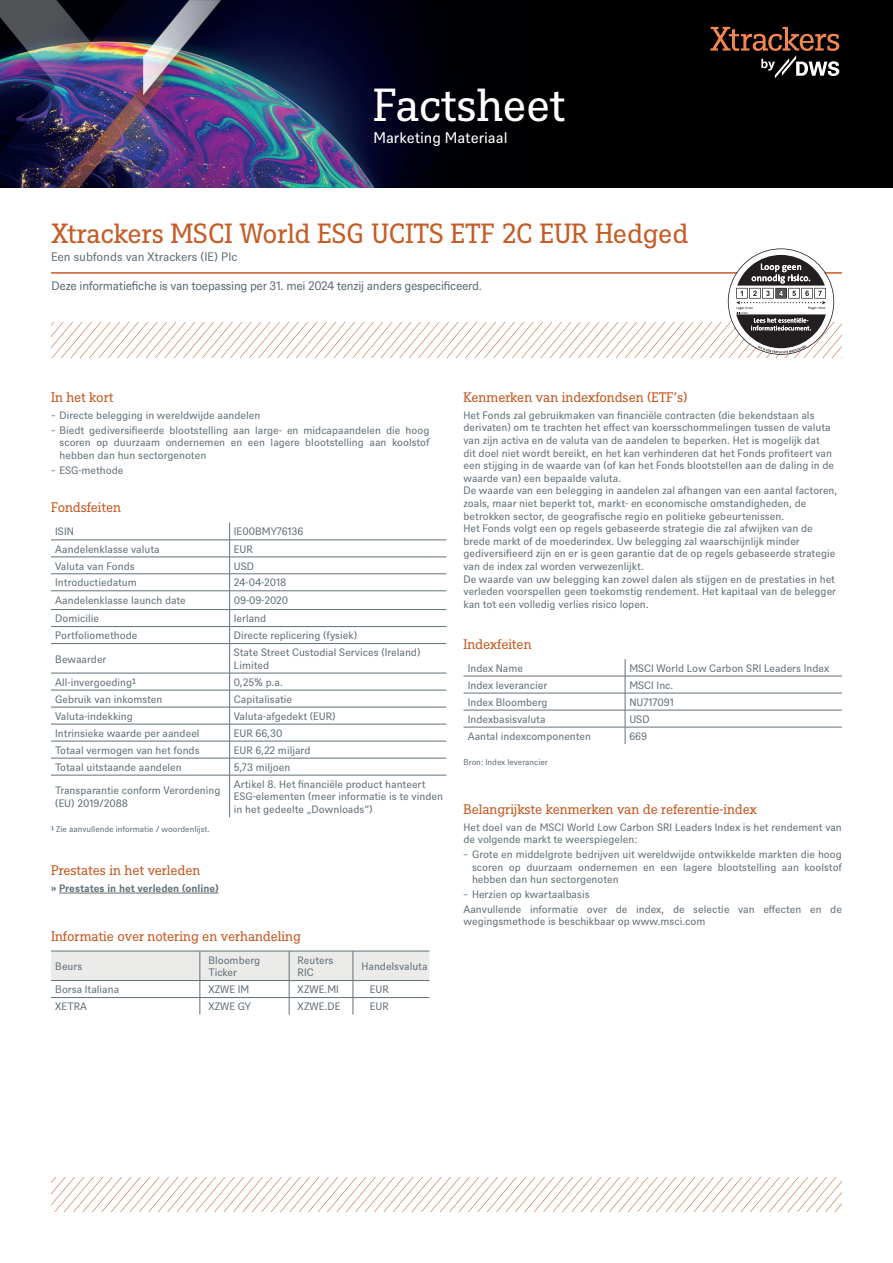
<style>
.page{position:relative;width:893px;height:1263px;background:#fff}
.page>*{position:absolute;margin:0;border:0;box-sizing:border-box;transform-origin:0 0}
.t1{font:45px "DWS Slab";letter-spacing:-.01em;color:#fff}
.t2{font:27px "DWS Slab";color:#c55c26}
.t3{font:15px "DWS Sans";color:#fff}
.t4{font:13.5px "DWS Slab";letter-spacing:-.01em;color:#c55c26}
.t5{font:12px "DWS Sans TT";letter-spacing:-.025em;color:#627179}
.t6{font:12px "DWS Sans";color:#627179}
.t7{font:10.5px/12.6px "DWS Sans";color:#627179}
.t8{font:700 10.5px "DWS Sans";color:#627179}
.t9{font:8.25px "DWS Sans";color:#627179}
</style>
<div class="page">
<img style="left:0;top:0;width:893px;height:188px">
<hr style="left:59px;top:893px;width:160px;height:1px;background:#627179">
<hr style="left:51px;top:540px;width:179px;height:1px;background:#627179">
<hr style="left:230px;top:540px;width:216px;height:1px;background:#627179">
<hr style="left:51px;top:557px;width:179px;height:1px;background:#627179">
<hr style="left:230px;top:557px;width:216px;height:1px;background:#627179">
<hr style="left:51px;top:573px;width:179px;height:1px;background:#627179">
<hr style="left:230px;top:573px;width:216px;height:1px;background:#627179">
<hr style="left:51px;top:590px;width:179px;height:1px;background:#627179">
<hr style="left:230px;top:590px;width:216px;height:1px;background:#627179">
<hr style="left:51px;top:609px;width:179px;height:1px;background:#627179">
<hr style="left:230px;top:609px;width:216px;height:1px;background:#627179">
<hr style="left:51px;top:626px;width:179px;height:1px;background:#627179">
<hr style="left:230px;top:626px;width:216px;height:1px;background:#627179">
<hr style="left:51px;top:643px;width:179px;height:1px;background:#627179">
<hr style="left:230px;top:643px;width:216px;height:1px;background:#627179">
<hr style="left:51px;top:673px;width:179px;height:1px;background:#627179">
<hr style="left:230px;top:673px;width:216px;height:1px;background:#627179">
<hr style="left:51px;top:690px;width:179px;height:1px;background:#627179">
<hr style="left:230px;top:690px;width:216px;height:1px;background:#627179">
<hr style="left:51px;top:707px;width:179px;height:1px;background:#627179">
<hr style="left:51px;top:724px;width:179px;height:1px;background:#627179">
<hr style="left:51px;top:741px;width:179px;height:1px;background:#627179">
<hr style="left:51px;top:758px;width:179px;height:1px;background:#627179">
<hr style="left:51px;top:775px;width:179px;height:1px;background:#627179">
<hr style="left:230px;top:775px;width:216px;height:1px;background:#627179">
<hr style="left:230px;top:707px;width:216px;height:1px;background:#627179">
<hr style="left:230px;top:724px;width:216px;height:1px;background:#627179">
<hr style="left:230px;top:741px;width:216px;height:1px;background:#627179">
<hr style="left:230px;top:758px;width:216px;height:1px;background:#627179">
<svg style="left:229px;top:523px;width:1px;height:252px"></svg>
<hr style="left:229px;top:775px;width:1px;height:42px;background:#627179">
<svg style="left:51px;top:951px;width:378px;height:63px"></svg>
<hr style="left:463px;top:676px;width:162px;height:1px;background:#627179">
<hr style="left:625px;top:676px;width:217px;height:1px;background:#627179">
<hr style="left:463px;top:693px;width:162px;height:1px;background:#627179">
<hr style="left:625px;top:693px;width:217px;height:1px;background:#627179">
<hr style="left:463px;top:710px;width:162px;height:1px;background:#627179">
<hr style="left:625px;top:710px;width:217px;height:1px;background:#627179">
<hr style="left:463px;top:727px;width:162px;height:1px;background:#627179">
<hr style="left:625px;top:727px;width:217px;height:1px;background:#627179">
<svg style="left:625px;top:659px;width:1px;height:85px"></svg>
<hr style="left:51px;top:272px;width:791px;height:2px;background:#c55c26">
<svg style="left:51px;top:1177px;width:791px;height:35px"></svg>
<svg style="left:710px;top:27px;width:129px;height:51px;background:#3a2921"></svg>
<svg style="left:52px;top:248px;width:790px;height:109px"></svg>
<h1 class="t1" style="left:373px;top:74px;width:193px">Factsheet</h1>
<h3 class="t3" style="left:373px;top:127px;width:136px">Marketing Materiaal</h3>
<h2 class="t2" style="left:51px;top:215px;width:639px">Xtrackers MSCI World ESG UCITS ETF 2C EUR Hedged</h2>
<p class="t6" style="left:51px;top:249px;width:188px">Een subfonds van Xtrackers (IE) Plc</p>
<p class="t5" style="left:51px;top:278px;width:432px">Deze informatiefiche is van toepassing per 31. mei 2024 tenzij anders gespecificeerd.</p>
<p class="t4" style="left:51px;top:388px;width:64px">In het kort</p>
<p class="t7" style="left:51px;top:407px;width:380px;line-height:14.7px">̵ Directe belegging in wereldwijde aandelen<br>̵ Biedt gediversifieerde blootstelling aan large- en midcapaandelen die hoog</p>
<p class="t7" style="left:60px;top:435px;width:372px">scoren op duurzaam ondernemen en een lagere blootstelling aan koolstof hebben dan hun sectorgenoten</p>
<p class="t7" style="left:51px;top:463px;width:74px">̵ ESG-methode</p>
<p class="t4" style="left:51px;top:498px;width:72px">Fondsfeiten</p>
<p class="t7" style="left:55px;top:525px;width:20px">ISIN</p>
<p class="t7" style="left:234px;top:525px;width:71px">IE00BMY76136</p>
<p class="t7" style="left:55px;top:542px;width:106px">Aandelenklasse valuta</p>
<p class="t7" style="left:234px;top:542px;width:20px">EUR</p>
<p class="t7" style="left:55px;top:559px;width:81px">Valuta van Fonds</p>
<p class="t7" style="left:234px;top:559px;width:22px">USD</p>
<p class="t7" style="left:55px;top:576px;width:83px">Introductiedatum</p>
<p class="t7" style="left:234px;top:576px;width:54px">24-04-2018</p>
<p class="t7" style="left:55px;top:594px;width:132px">Aandelenklasse launch date</p>
<p class="t7" style="left:234px;top:594px;width:56px">09-09-2020</p>
<p class="t7" style="left:55px;top:611px;width:45px">Domicilie</p>
<p class="t7" style="left:234px;top:611px;width:34px">Ierland</p>
<p class="t7" style="left:55px;top:628px;width:84px">Portfoliomethode</p>
<p class="t7" style="left:234px;top:628px;width:125px">Directe replicering (fysiek)</p>
<p class="t7" style="left:55px;top:652px;width:53px">Bewaarder</p>
<p class="t7" style="left:234px;top:645px;width:188px">State Street Custodial Services (Ireland)<br>Limited</p>
<p class="t7" style="left:55px;top:675px;width:82px">All-invergoeding¹</p>
<p class="t7" style="left:234px;top:675px;width:51px">0,25% p.a.</p>
<p class="t7" style="left:55px;top:692px;width:109px">Gebruik van inkomsten</p>
<p class="t7" style="left:234px;top:692px;width:60px">Capitalisatie</p>
<p class="t7" style="left:55px;top:709px;width:79px">Valuta-indekking</p>
<p class="t7" style="left:234px;top:709px;width:103px">Valuta-afgedekt (EUR)</p>
<p class="t7" style="left:55px;top:726px;width:146px">Intrinsieke waarde per aandeel</p>
<p class="t7" style="left:234px;top:726px;width:50px">EUR 66,30</p>
<p class="t7" style="left:55px;top:743px;width:146px">Totaal vermogen van het fonds</p>
<p class="t7" style="left:234px;top:743px;width:78px">EUR 6,22 miljard</p>
<p class="t7" style="left:55px;top:760px;width:128px">Totaal uitstaande aandelen</p>
<p class="t7" style="left:234px;top:760px;width:58px">5,73 miljoen</p>
<p class="t7" style="left:55px;top:783px;width:167px">Transparantie conform Verordening (EU) 2019/2088</p>
<p class="t7" style="left:234px;top:777px;width:211px">Artikel 8. Het financiële product hanteert<br>ESG-elementen (meer informatie is te vinden in het gedeelte „Downloads“)</p>
<p class="t9" style="left:51px;top:823px;width:160px">¹ Zie aanvullende informatie / woordenlijst.</p>
<p class="t4" style="left:51px;top:861px;width:151px">Prestates in het verleden</p>
<p class="t8" style="left:51px;top:881px;width:169px">» Prestates in het verleden (online)</p>
<p class="t4" style="left:51px;top:926px;width:251px">Informatie over notering en verhandeling</p>
<p class="t7" style="left:55px;top:959px;width:28px">Beurs</p>
<p class="t7" style="left:208px;top:953px;width:53px">Bloomberg<br>Ticker</p>
<p class="t7" style="left:298px;top:953px;width:37px">Reuters<br>RIC</p>
<p class="t7" style="left:361px;top:959px;width:68px">Handelsvaluta</p>
<p class="t7" style="left:55px;top:982px;width:66px">Borsa Italiana</p>
<p class="t7" style="left:208px;top:982px;width:42px">XZWE IM</p>
<p class="t7" style="left:298px;top:982px;width:43px">XZWE.MI</p>
<p class="t7" style="left:370px;top:982px;width:20px">EUR</p>
<p class="t7" style="left:55px;top:999px;width:33px">XETRA</p>
<p class="t7" style="left:208px;top:999px;width:44px">XZWE GY</p>
<p class="t7" style="left:298px;top:999px;width:44px">XZWE.DE</p>
<p class="t7" style="left:370px;top:999px;width:20px">EUR</p>
<p class="t4" style="left:463px;top:388px;width:225px">Kenmerken van indexfondsen (ETF’s)</p>
<p class="t7" style="left:463px;top:408px;width:375px">Het Fonds zal gebruikmaken van financiële contracten (die bekendstaan als derivaten) om te trachten het effect van koersschommelingen tussen de valuta van zijn activa en de valuta van de aandelen te beperken. Het is mogelijk dat<br>dit doel niet wordt bereikt, en het kan verhinderen dat het Fonds profiteert van een stijging in de waarde van (of kan het Fonds blootstellen aan de daling in de waarde van) een bepaalde valuta.<br>De waarde van een belegging in aandelen zal afhangen van een aantal factoren, zoals, maar niet beperkt tot, markt- en economische omstandigheden, de betrokken sector, de geografische regio en politieke gebeurtenissen.<br>Het Fonds volgt een op regels gebaseerde strategie die zal afwijken van de brede markt of de moederindex. Uw belegging zal waarschijnlijk minder gediversifieerd zijn en er is geen garantie dat de op regels gebaseerde strategie van de index zal worden verwezenlijkt.<br>De waarde van uw belegging kan zowel dalen als stijgen en de prestaties in het verleden voorspellen geen toekomstig rendement. Het kapitaal van de belegger kan tot een volledig verlies risico lopen.</p>
<p class="t4" style="left:463px;top:635px;width:70px">Indexfeiten</p>
<p class="t7" style="left:468px;top:661px;width:57px">Index Name</p>
<p class="t7" style="left:629px;top:661px;width:201px">MSCI World Low Carbon SRI Leaders Index</p>
<p class="t7" style="left:468px;top:678px;width:81px">Index leverancier</p>
<p class="t7" style="left:629px;top:678px;width:46px">MSCI Inc.</p>
<p class="t7" style="left:468px;top:695px;width:81px">Index Bloomberg</p>
<p class="t7" style="left:629px;top:695px;width:46px">NU717091</p>
<p class="t7" style="left:468px;top:712px;width:79px">Indexbasisvaluta</p>
<p class="t7" style="left:629px;top:712px;width:22px">USD</p>
<p class="t7" style="left:468px;top:729px;width:125px">Aantal indexcomponenten</p>
<p class="t7" style="left:629px;top:729px;width:19px">669</p>
<p class="t9" style="left:463px;top:756px;width:86px">Bron: Index leverancier</p>
<p class="t4" style="left:463px;top:800px;width:295px">Belangrijkste kenmerken van de referentie-index</p>
<p class="t7" style="left:463px;top:820px;width:380px">Het doel van de MSCI World Low Carbon SRI Leaders Index is het rendement van de volgende markt te weerspiegelen:</p>
<p class="t7" style="left:472px;top:847px;width:372px;text-align:justify;text-indent:-9px">̵ Grote en middelgrote bedrijven uit wereldwijde ontwikkelde markten die hoog scoren op duurzaam ondernemen en een lagere blootstelling aan koolstof hebben dan hun sectorgenoten</p>
<p class="t7" style="left:463px;top:886px;width:380px;line-height:14.7px">̵ Herzien op kwartaalbasis<br>Aanvullende informatie over de index, de selectie van effecten en de</p>
<p class="t7" style="left:463px;top:915px;width:243px">wegingsmethode is beschikbaar op www.msci.com</p>
</div>
